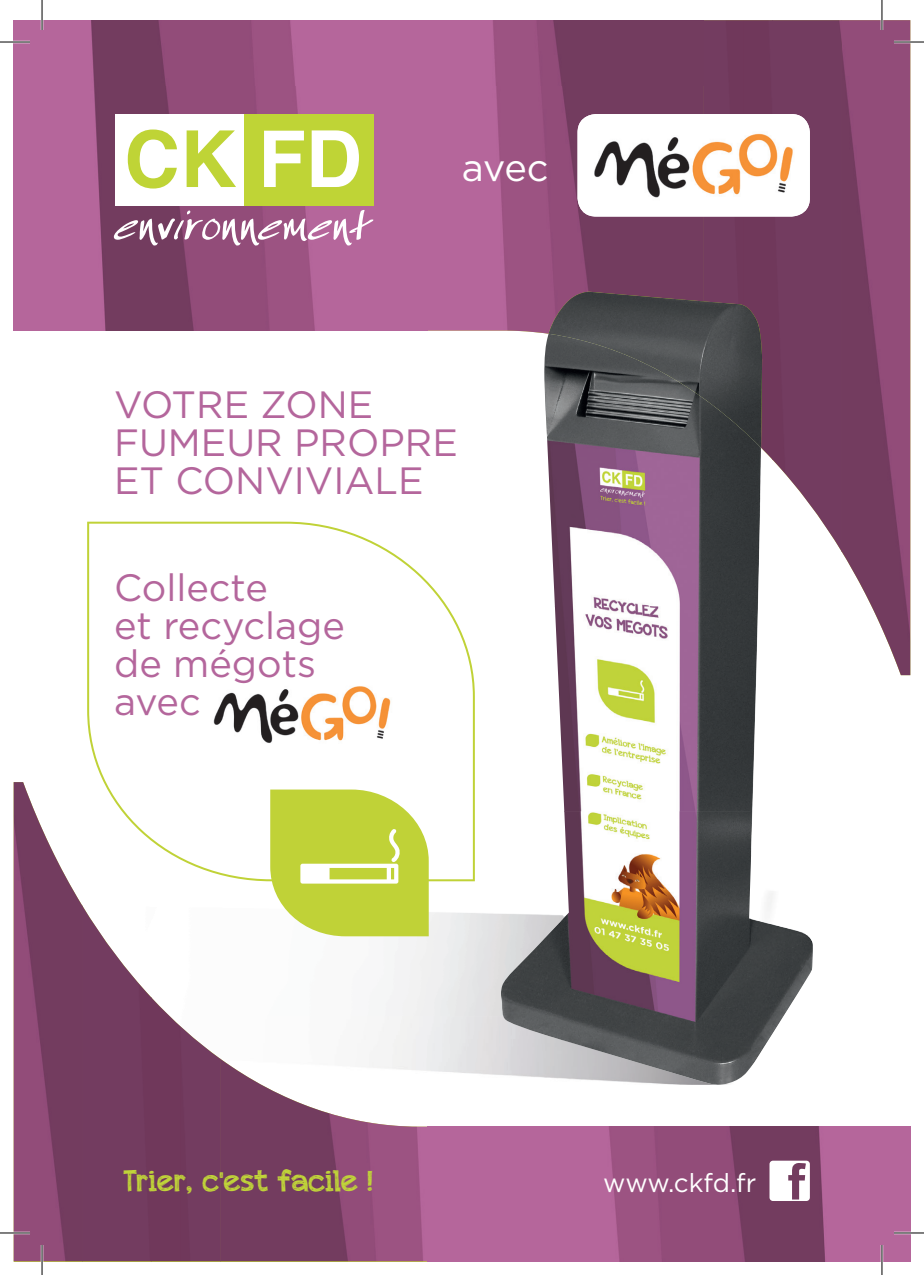
<style>
.page{position:relative;width:924px;height:1275px;background:#fff}
.page>*{position:absolute;margin:0;border:0;box-sizing:border-box;transform-origin:0 0}
.t1{font:38px/38px "Gotham";color:#b4669c}
.t2{font:38px "Gotham";color:#fff}
.t3{font:29.2px "appleberry";color:#c0d439}
.t4{font:26px "Gotham";letter-spacing:-.005em;color:#fff}
</style>
<div class="page">
<svg style="left:87px;top:675px;width:387px;height:107px"></svg>
<img style="left:841px;top:20px;width:68px;height:655px">
<div style="left:772px;top:20px;width:69px;height:531px;background:#733c60"></div>
<div style="left:703px;top:20px;width:69px;height:417px;background:#70385b"></div>
<img style="left:427px;top:85px;width:276px;height:249px">
<img style="left:151px;top:85px;width:276px;height:246px">
<img style="left:14px;top:20px;width:137px;height:311px">
<img style="left:151px;top:20px;width:552px;height:65px">
<svg style="left:103px;top:782px;width:710px;height:303px"></svg>
<img style="left:14px;top:782px;width:68px;height:479px">
<img style="left:82px;top:905px;width:69px;height:356px">
<img style="left:151px;top:997px;width:70px;height:264px">
<img style="left:220px;top:1058px;width:207px;height:203px">
<img style="left:427px;top:1126px;width:482px;height:135px">
<svg style="left:114px;top:210px;width:259px;height:35px"></svg>
<div style="left:114px;top:114px;width:130px;height:91px;background:#fff"></div>
<div style="left:244px;top:114px;width:129px;height:91px;background:#bfd436"></div>
<svg style="left:128px;top:129px;width:49px;height:59px"></svg>
<svg style="left:186px;top:130px;width:50px;height:57px"></svg>
<svg style="left:264px;top:131px;width:40px;height:56px"></svg>
<svg style="left:311px;top:130px;width:48px;height:57px"></svg>
<svg style="left:769px;top:1160px;width:40px;height:41px"></svg>
<img style="left:544px;top:336px;width:206px;height:270px">
<img style="left:750px;top:437px;width:62px;height:630px">
<img style="left:554px;top:606px;width:196px;height:206px">
<img style="left:561px;top:811px;width:189px;height:273px">
<img style="left:500px;top:919px;width:62px;height:121px">
<img style="left:548px;top:292px;width:213px;height:156px">
<svg style="left:270px;top:789px;width:158px;height:147px;background:#cad957"></svg>
<img style="left:577px;top:114px;width:232px;height:102px">
<hr style="left:0;top:41px;width:30px;height:2px;background:#fff">
<hr style="left:893px;top:41px;width:30px;height:2px;background:#fff">
<hr style="left:0;top:1231px;width:30px;height:3px;background:#fff">
<hr style="left:893px;top:1231px;width:30px;height:3px;background:#fff">
<hr style="left:41px;top:0;width:2px;height:30px;background:#fff">
<hr style="left:41px;top:1245px;width:2px;height:30px;background:#fff">
<hr style="left:880px;top:0;width:2px;height:30px;background:#fff">
<hr style="left:880px;top:1245px;width:2px;height:30px;background:#fff">
<hr style="left:0;top:42px;width:30px;height:1px;background:#000">
<hr style="left:893px;top:42px;width:30px;height:1px;background:#000">
<hr style="left:0;top:1232px;width:30px;height:1px;background:#000">
<hr style="left:893px;top:1232px;width:30px;height:1px;background:#000">
<hr style="left:42px;top:0;width:1px;height:30px;background:#000">
<hr style="left:42px;top:1245px;width:1px;height:30px;background:#000">
<hr style="left:881px;top:0;width:1px;height:30px;background:#000">
<hr style="left:881px;top:1245px;width:1px;height:30px;background:#000">
<p class="t2" style="left:462px;top:147px;width:88px">avec</p>
<p class="t1" style="left:114px;top:385px;width:345px">VOTRE ZONE<br>FUMEUR PROPRE<br>ET CONVIVIALE</p>
<p class="t1" style="left:114px;top:568px;width:232px">Collecte<br>et recyclage de mégots avec</p>
<p class="t3" style="left:124px;top:1160px;width:251px">Trier, c'est facile !</p>
<p class="t4" style="left:603px;top:1168px;width:154px">www.ckfd.fr</p>
</div>
